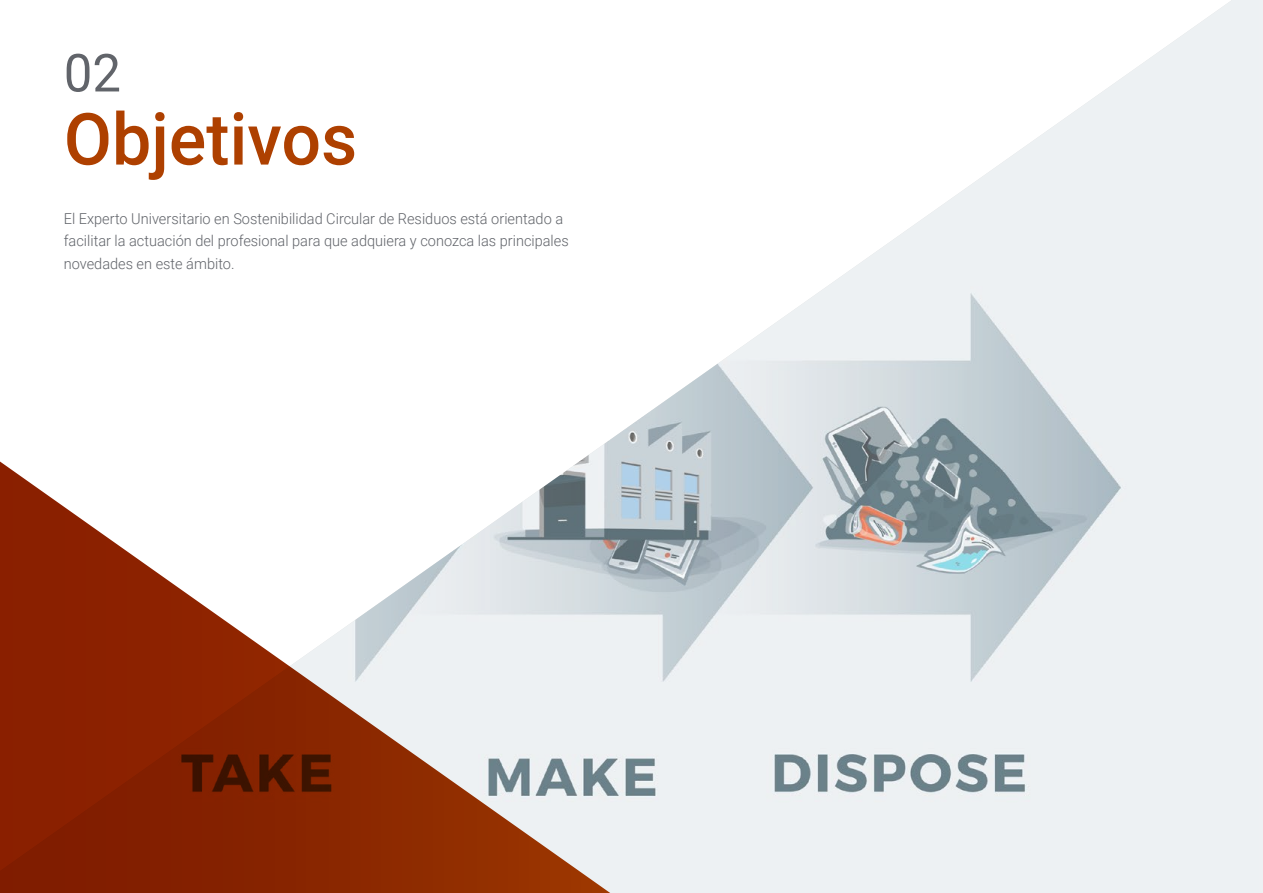
<style>
.page{position:relative;width:1263px;height:893px;background:#fff}
.page>*{position:absolute;margin:0;border:0;box-sizing:border-box;transform-origin:0 0}
.Portadilla{font:500 72px "Roboto";color:#ae4000}
.t1{font:52.5px "Roboto";color:#61646a}
.t2{font:300 15px/22.5px "Roboto";color:#61646a}
</style>
<div class="page">
<img style="left:602px;top:0;width:661px;height:893px">
<svg style="left:0;top:446px;width:640px;height:447px"></svg>
<p class="t1" style="left:64px;top:36px;width:59px">02</p>
<p class="Portadilla" style="left:64px;top:89px;width:295px">Objetivos</p>
<p class="t2" style="left:64px;top:207px;width:506px">El Experto Universitario en Sostenibilidad Circular de Residuos está orientado a facilitar la actuación del profesional para que adquiera y conozca las principales novedades en este ámbito.</p>
</div>
